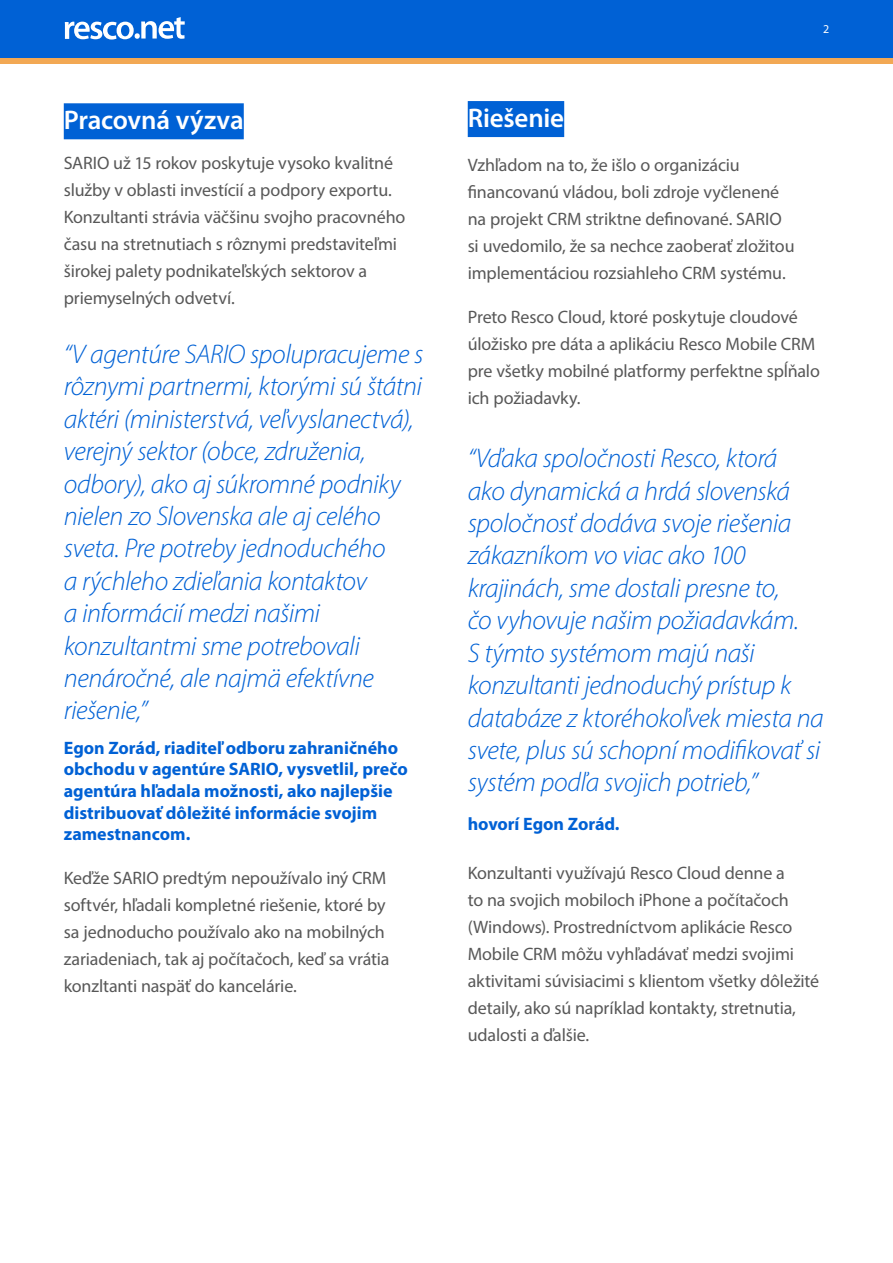
<style>
.page{position:relative;width:893px;height:1263px;background:#fff}
.page>*{position:absolute;margin:0;border:0;box-sizing:border-box;transform-origin:0 0}
.t1{font:italic 300 27px/32.4px "Myriad Pro";letter-spacing:-.015em;color:#0061d5}
.t2{font:600 27px "Myriad Pro";letter-spacing:-.01em;color:#fff}
.t3{font:18px/27px "Myriad Pro";letter-spacing:-.01em;color:#585858}
.t4{font:700 18px/21.6px "Myriad Pro";color:#0061d5}
.t5{font:12px "Myriad Pro";color:#fff}
</style>
<div class="page">
<div style="left:0;top:0;width:893px;height:58px;background:#0061d5"></div>
<div style="left:0;top:58px;width:893px;height:6px;background:#f2a854"></div>
<svg style="left:65px;top:17px;width:120px;height:23px"></svg>
<div style="left:64px;top:103px;width:180px;height:36px;background:#0061d5"></div>
<div style="left:468px;top:101px;width:96px;height:36px;background:#0061d5"></div>
<h1 class="t2" style="left:64px;top:103px;width:181px">Pracovná výzva</h1>
<p class="t3" style="left:64px;top:149px;width:343px">SARIO už 15 rokov poskytuje vysoko kvalitné služby v oblasti investícií a podpory exportu.<br>Konzultanti strávia väčšinu svojho pracovného času na stretnutiach s rôznymi predstaviteľmi širokej palety podnikateľských sektorov a priemyselných odvetví.</p>
<p class="t1" style="left:64px;top:338px;width:361px">“V agentúre SARIO spolupracujeme s rôznymi partnermi, ktorými sú štátni aktéri (ministerstvá, veľvyslanectvá), verejný sektor (obce, združenia, odbory), ako aj súkromné podniky nielen zo Slovenska ale aj celého sveta. Pre potreby jednoduchého<br>a rýchleho zdieľania kontaktov<br>a informácií medzi našimi konzultantmi sme potrebovali nenáročné, ale najmä efektívne riešenie,”</p>
<p class="t4" style="left:64px;top:736px;width:346px">Egon Zorád, riaditeľ odboru zahraničného obchodu v agentúre SARIO, vysvetlil, prečo agentúra hľadala možnosti, ako najlepšie distribuovať dôležité informácie svojim zamestnancom.</p>
<p class="t3" style="left:64px;top:864px;width:327px">Keďže SARIO predtým nepoužívalo iný CRM softvér, hľadali kompletné riešenie, ktoré by sa jednoducho používalo ako na mobilných zariadeniach, tak aj počítačoch, keď sa vrátia konzltanti naspäť do kancelárie.</p>
<p class="t5" style="left:823px;top:22px;width:8px">2</p>
<h1 class="t2" style="left:468px;top:100px;width:98px">Riešenie</h1>
<p class="t3" style="left:468px;top:151px;width:328px">Vzhľadom na to, že išlo o organizáciu financovanú vládou, boli zdroje vyčlenené na projekt CRM striktne definované. SARIO si uvedomilo, že sa nechce zaoberať zložitou implementáciou rozsiahleho CRM systému.</p>
<p class="t3" style="left:468px;top:303px;width:354px">Preto Resco Cloud, ktoré poskytuje cloudové úložisko pre dáta a aplikáciu Resco Mobile CRM pre všetky mobilné platformy perfektne spĺňalo ich požiadavky.</p>
<p class="t1" style="left:468px;top:442px;width:358px">“Vďaka spoločnosti Resco, ktorá<br>ako dynamická a hrdá slovenská spoločnosť dodáva svoje riešenia zákazníkom vo viac ako 100 krajinách, sme dostali presne to,<br>čo vyhovuje našim požiadavkám.<br>S týmto systémom majú naši konzultanti jednoduchý prístup k databáze z ktoréhokoľvek miesta na svete, plus sú schopní modifikovať si systém podľa svojich potrieb,”</p>
<p class="t4" style="left:468px;top:812px;width:153px">hovorí Egon Zorád.</p>
<p class="t3" style="left:468px;top:859px;width:353px">Konzultanti využívajú Resco Cloud denne a<br>to na svojich mobiloch iPhone a počítačoch (Windows). Prostredníctvom aplikácie Resco Mobile CRM môžu vyhľadávať medzi svojimi aktivitami súvisiacimi s klientom všetky dôležité detaily, ako sú napríklad kontakty, stretnutia, udalosti a ďalšie.</p>
</div>
